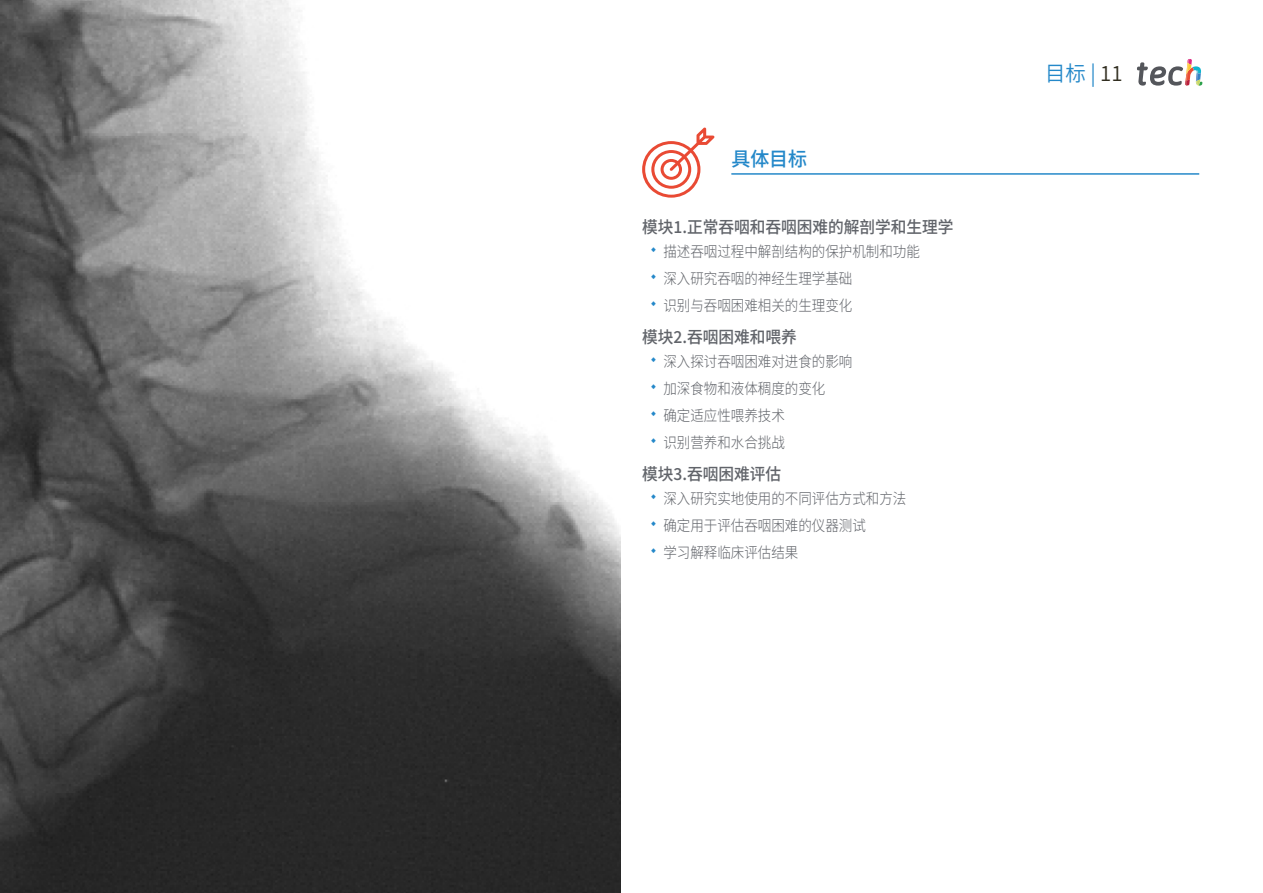
<style>
.page{position:relative;width:1263px;height:893px;background:#fff}
.page>*{position:absolute;margin:0;border:0;box-sizing:border-box;transform-origin:0 0}
.t1{font:21px "Source Han Sans CN";color:#2488c9}
.t2{font:500 19.5px "Source Han Sans CN";color:#2488c9}
.t3{font:500 16.5px "Source Han Sans CN";color:#61646a;scale:.95 1}
.t4{font:300 15px/26.7px "Source Han Sans CN";color:#61646a;scale:.9 1}
.s1{color:#312e20}
</style>
<div class="page">
<svg style="left:1137px;top:59px;width:65px;height:27px"></svg>
<img style="left:0;top:0;width:621px;height:893px">
<svg style="left:642px;top:127px;width:72px;height:71px"></svg>
<hr style="left:731px;top:174px;width:468px;height:1px;background:#2488c9">
<h2 class="t2" style="left:731px;top:148px;width:77px">具体目标</h2>
<p class="t3" style="left:642px;top:217px;width:329px">模块1.正常吞咽和吞咽困难的解剖学和生理学</p>
<p class="t4" style="left:663px;top:239px;width:286px">描述吞咽过程中解剖结构的保护机制和功能深入研究吞咽的神经生理学基础<br>识别与吞咽困难相关的生理变化</p>
<p class="t3" style="left:642px;top:327px;width:164px">模块2.吞咽困难和喂养</p>
<p class="t4" style="left:663px;top:349px;width:211px">深入探讨吞咽困难对进食的影响加深食物和液体稠度的变化<br>确定适应性喂养技术<br>识别营养和水合挑战</p>
<p class="t3" style="left:642px;top:464px;width:148px">模块3.吞咽困难评估</p>
<p class="t4" style="left:663px;top:486px;width:271px">深入研究实地使用的不同评估方式和方法确定用于评估吞咽困难的仪器测试<br>学习解释临床评估结果</p>
<h1 class="t1" style="left:1045px;top:61px;width:79px">目标 | <span class="s1">11</span></h1>
</div>
